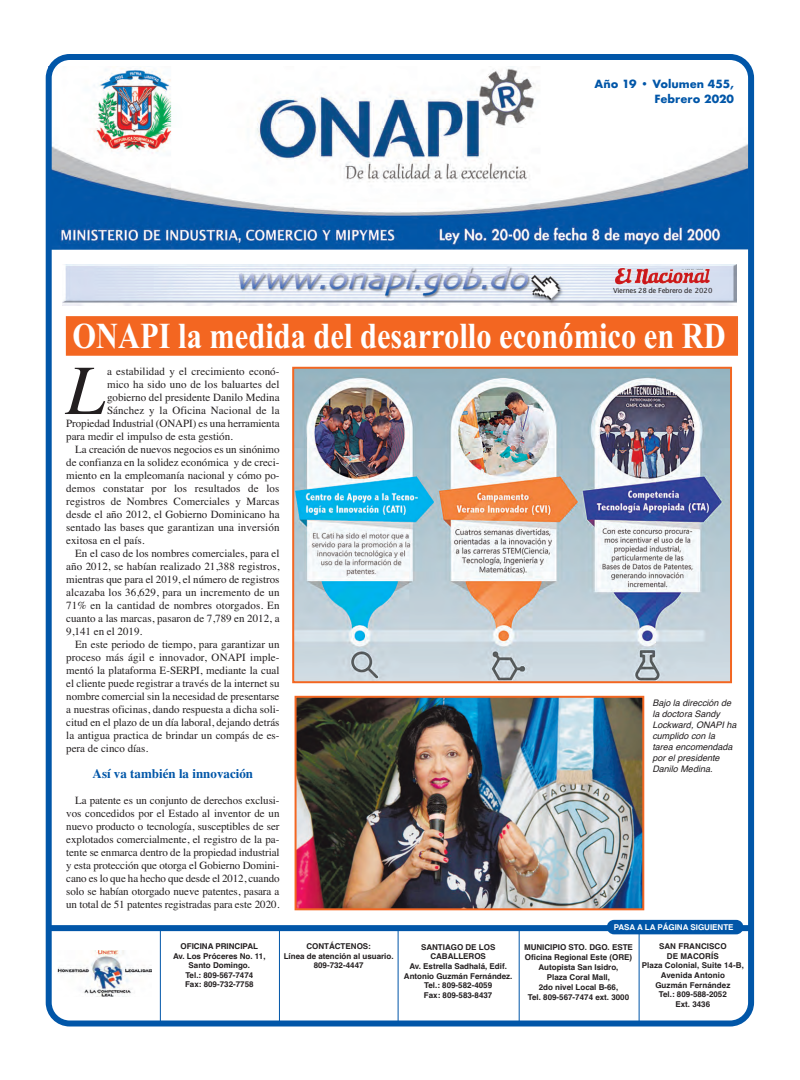
<style>
.page{position:relative;width:800px;height:1080px;background:#fff}
.page>*{position:absolute;margin:0;border:0;box-sizing:border-box;transform-origin:0 0}
.t1{font:italic 70.9px "Times";color:#231f20}
.t2{font:700 36.6px "Times New Roman";color:#fff;scale:.83 1}
.t3{font:700 13px "Times";color:#0156a8}
.t4{font:11px/13px "Times";color:#231f20;text-align:justify}
.t5{font:700 11px "Futura";color:#0156a8}
.t6{font:italic 9px/11px "Helvetica";color:#231f20}
.t7{font:700 8px "Helvetica";color:#231f20}
.t8{font:700 8px "Helvetica";color:#fff}
.t9{font:7px "Lucida Grande";letter-spacing:-.04em;color:#231f20}
</style>
<div class="page">
<img style="left:46px;top:54px;width:707px;height:973px">
<p class="t5" style="left:594px;top:79px;width:141px">Año 19 • Volumen 455,</p>
<p class="t5" style="left:654px;top:94px;width:81px">Febrero 2020</p>
<p class="t9" style="left:613px;top:287px;width:101px">Viernes 28 de Febrero de 2020</p>
<p class="t2" style="left:72px;top:314px;width:788px">ONAPI la medida del desarrollo económico en RD</p>
<p class="t1" style="left:65px;top:364px;width:41px">L</p>
<p class="t4" style="left:107px;top:366px;width:174px">a estabilidad y el crecimiento econó-</p>
<p class="t4" style="left:107px;top:379px;width:174px">mico ha sido uno de los baluartes del</p>
<p class="t4" style="left:107px;top:392px;width:174px">gobierno del presidente Danilo Medina</p>
<p class="t4" style="left:107px;top:405px;width:174px">Sánchez y la Oficina Nacional de la</p>
<p class="t4" style="left:66px;top:418px;width:215px">Propiedad Industrial (ONAPI) es una herramienta</p>
<p class="t4" style="left:66px;top:431px;width:168px">para medir el impulso de esta gestión.</p>
<p class="t4" style="left:66px;top:444px;width:215px;text-indent:9px">La creación de nuevos negocios es un sinónimo de confianza en la solidez económica y de creci&shy;miento en la empleomanía nacional y cómo po&shy;demos constatar por los resultados de los registros de Nombres Comerciales y Marcas desde el año 2012, el Gobierno Dominicano ha sentado las bases que garantizan una inversión exitosa en el país.</p>
<p class="t4" style="left:66px;top:548px;width:215px;text-indent:9px">En el caso de los nombres comerciales, para el año 2012, se habían realizado 21,388 registros, mientras que para el 2019, el número de registros alcazaba los 36,629, para un incremento de un 71% en la cantidad de nombres otorgados. En cuanto a las marcas, pasaron de 7,789 en 2012, a 9,141 en el 2019.</p>
<p class="t4" style="left:66px;top:639px;width:215px;text-indent:9px">En este periodo de tiempo, para garantizar un proceso más ágil e innovador, ONAPI imple&shy;mentó la plataforma E-SERPI, mediante la cual el cliente puede registrar a través de la internet su nombre comercial sin la necesidad de presentarse a nuestras oficinas, dando respuesta a dicha soli&shy;citud en el plazo de un día laboral, dejando detrás la antigua practica de brindar un compás de es&shy;pera de cinco días.</p>
<p class="t3" style="left:93px;top:769px;width:162px">Así va también la innovación</p>
<p class="t4" style="left:66px;top:795px;width:215px;text-indent:9px">La patente es un conjunto de derechos exclusi&shy;vos concedidos por el Estado al inventor de un nuevo producto o tecnología, susceptibles de ser explotados comercialmente, el registro de la pa&shy;tente se enmarca dentro de la propiedad industrial y esta protección que otorga el Gobierno Domini&shy;cano es lo que ha hecho que desde el 2012, cuando solo se habían otorgado nueve patentes, pasara a un total de 51 patentes registradas para este 2020.</p>
<p class="t7" style="left:180px;top:943px;width:79px">OFICINA PRINCIPAL</p>
<p class="t7" style="left:173px;top:953px;width:94px">Av. Los Próceres No. 11,</p>
<p class="t7" style="left:188px;top:962px;width:63px">Santo Domingo.</p>
<p class="t7" style="left:185px;top:972px;width:69px">Tel.: 809-567-7474</p>
<p class="t7" style="left:185px;top:982px;width:70px">Fax: 809-732-7758</p>
<p class="t7" style="left:306px;top:944px;width:66px">CONTÁCTENOS:</p>
<p class="t7" style="left:283px;top:953px;width:111px">Línea de atención al usuario.</p>
<p class="t7" style="left:313px;top:963px;width:51px">809-732-4447</p>
<p class="t7" style="left:421px;top:944px;width:76px">SANTIAGO DE LOS</p>
<p class="t7" style="left:430px;top:954px;width:57px">CABALLEROS</p>
<p class="t7" style="left:409px;top:963px;width:99px">Av. Estrella Sadhalá, Edif.</p>
<p class="t7" style="left:404px;top:973px;width:110px">Antonio Guzmán Fernández.</p>
<p class="t7" style="left:424px;top:983px;width:69px">Tel.: 809-582-4059</p>
<p class="t7" style="left:423px;top:992px;width:70px">Fax: 809-583-8437</p>
<p class="t6" style="left:652px;top:698px;width:86px">Bajo la dirección de la doctora Sandy<br>Lockward, ONAPI ha</p>
<p class="t6" style="left:652px;top:731px;width:82px">cumplido con la tarea encomendada por el presidente</p>
<p class="t6" style="left:652px;top:764px;width:62px">Danilo Medina.</p>
<p class="t8" style="left:613px;top:924px;width:121px">PASA A LA PÁGINA SIGUIENTE</p>
<p class="t7" style="left:524px;top:944px;width:110px">MUNICIPIO STO. DGO. ESTE</p>
<p class="t7" style="left:524px;top:954px;width:109px">Oficina Regional Este (ORE)</p>
<p class="t7" style="left:538px;top:964px;width:82px">Autopista San Isidro,</p>
<p class="t7" style="left:546px;top:974px;width:65px">Plaza Coral Mall,</p>
<p class="t7" style="left:538px;top:984px;width:81px">2do nivel Local B-66,</p>
<p class="t7" style="left:527px;top:994px;width:103px">Tel. 809-567-7474 ext. 3000</p>
<p class="t7" style="left:658px;top:944px;width:69px">SAN FRANCISCO</p>
<p class="t7" style="left:666px;top:953px;width:53px">DE MACORÍS</p>
<p class="t7" style="left:641px;top:963px;width:104px">Plaza Colonial, Suite 14-B,</p>
<p class="t7" style="left:660px;top:972px;width:66px">Avenida Antonio</p>
<p class="t7" style="left:655px;top:982px;width:76px">Guzmán Fernández</p>
<p class="t7" style="left:658px;top:992px;width:69px">Tel.: 809-588-2052</p>
<p class="t7" style="left:675px;top:1001px;width:36px">Ext. 3436</p>
</div>
